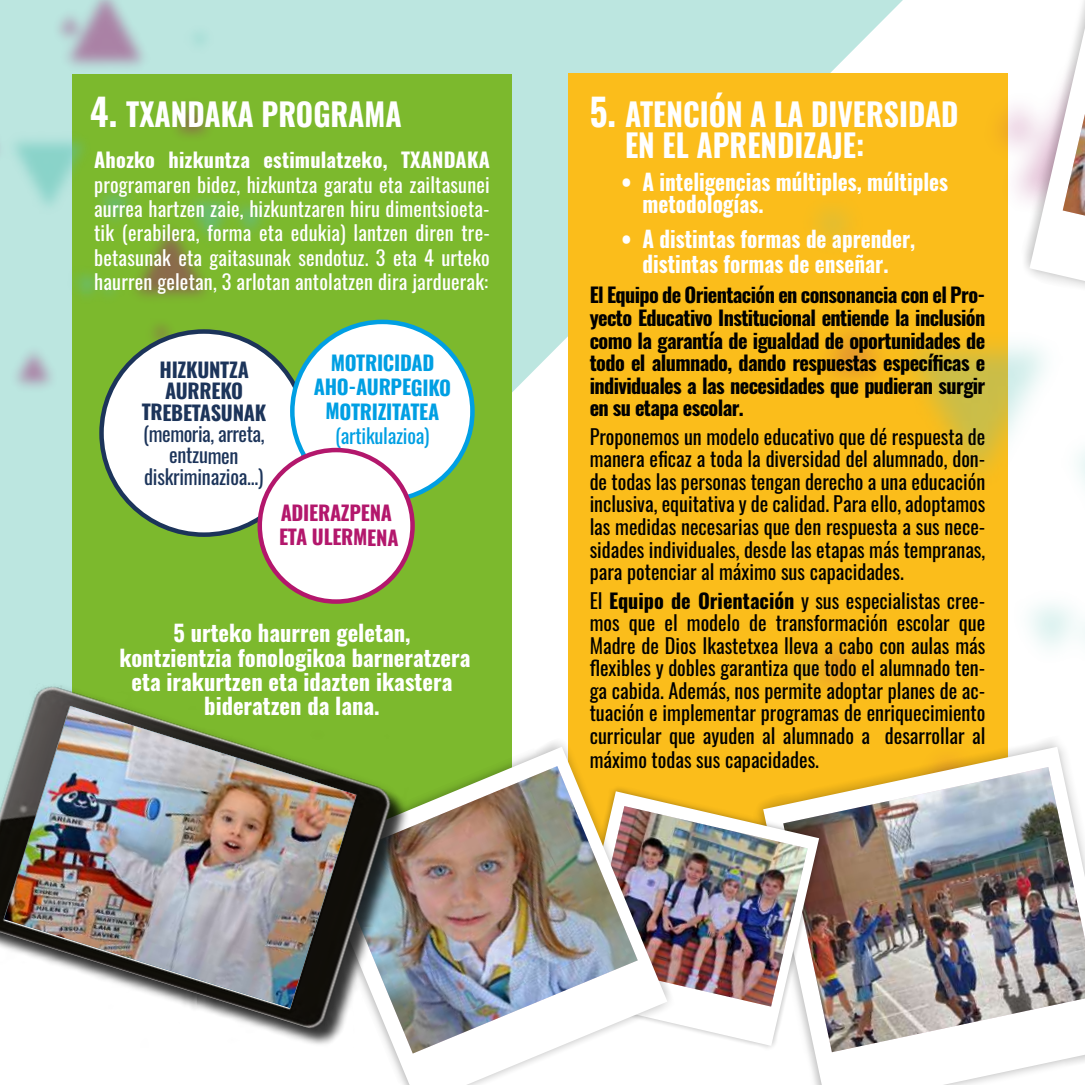
<style>
.page{position:relative;width:1085px;height:1085px;background:#fff}
.page>*{position:absolute;margin:0;border:0;box-sizing:border-box;transform-origin:0 0}
.t1{font:700 31.5px/31.5px "Oswald";color:#fff;scale:.94 1}
.t2{font:700 22.5px/24.3px "Oswald";color:#fff;text-align:center}
.t3{font:700 22.5px/22.5px "Oswald";color:#fff;scale:.94 1}
.t4{font:20.25px/22.7px "Oswald";color:#000;text-align:justify}
.t5{font:700 20.25px/22.5px "Oswald";letter-spacing:-.03em;color:#000;text-align:justify}
.t6{font:20.25px/24.3px "Oswald";letter-spacing:.01em;color:#fff;text-align:justify}
.t7{font:20.25px/21.4px "Oswald";letter-spacing:-.015em;color:#1c345a;text-align:center}
.t8{font:700 20.25px "Oswald";letter-spacing:.01em;color:#fff}
.t9{font:700 20.25px/24.3px "Oswald";letter-spacing:-.015em;color:#009fe3;text-align:center}
.t10{font:700 20.25px/21.4px "Oswald";letter-spacing:-.015em;color:#1c345a;text-align:center}
.t11{font:700 20.25px/24.3px "Oswald";letter-spacing:-.015em;color:#b3176c}
.t12{font:20.25px "Oswald";letter-spacing:-.015em;color:#009fe3}
.s1{font-size:37.35px}
.s2{font-weight:700}
</style>
<div class="page">
<div style="left:0;top:0;width:471px;height:677px;background:#bce6e0"></div>
<div style="left:72px;top:74px;width:439px;height:782px;background:#7cb92d"></div>
<img style="left:471px;top:0;width:613px;height:782px">
<img style="left:0;top:0;width:305px;height:447px">
<div style="left:101px;top:331px;width:205px;height:203px;background:#fff;border-radius:50%"></div>
<div style="left:292px;top:322px;width:180px;height:178px;background:#fff;border-radius:50%"></div>
<svg style="left:749px;top:733px;width:335px;height:49px;fill:#fbbd1b"></svg>
<svg style="left:763px;top:746px;width:321px;height:338px"></svg>
<img style="left:783px;top:767px;width:301px;height:285px">
<svg style="left:681px;top:782px;width:146px;height:271px"></svg>
<svg style="left:681px;top:791px;width:138px;height:254px"></svg>
<img style="left:681px;top:806px;width:126px;height:200px">
<img style="left:471px;top:733px;width:210px;height:295px">
<img style="left:390px;top:746px;width:277px;height:338px">
<img style="left:387px;top:766px;width:250px;height:287px">
<svg style="left:1014px;top:0;width:70px;height:361px"></svg>
<img style="left:1062px;top:114px;width:22px;height:101px">
<div style="left:0;top:689px;width:409px;height:358px;background:#000;opacity:.75"></div>
<div style="left:0;top:682px;width:403px;height:358px;background:#000;opacity:.3"></div>
<img style="left:0;top:677px;width:400px;height:355px">
<img style="left:4px;top:706px;width:352px;height:301px">
<div style="left:260px;top:450px;width:152px;height:151px;background:#fff;border-radius:50%"></div>
<div style="left:257px;top:447px;width:158px;height:156px;border:4px solid #b3176c;border-radius:50%"></div>
<h1 class="t1" style="left:90px;top:100px;width:333px"><span class="s1">4.</span> TXANDAKA PROGRAMA</h1>
<h1 class="t1" style="left:625px;top:100px;width:356px;text-indent:-35px"><span class="s1">5.</span> ATENCIÓN A LA DIVERSIDAD<br>EN EL APRENDIZAJE:</h1>
<p class="t8" style="left:94px;top:149px;width:397px">Ahozko hizkuntza estimulatzeko, TXANDAKA</p>
<p class="t6" style="left:94px;top:170px;width:397px">programaren bidez, hizkuntza garatu eta zailtasunei aurrea hartzen zaie, hizkuntzaren hiru dimentsioeta&shy;tik (erabilera, forma eta edukia) lantzen diren tre&shy;betasunak eta gaitasunak sendotuz. 3 eta 4 urteko haurren geletan, 3 arlotan antolatzen dira jarduerak:</p>
<p class="t3" style="left:642px;top:172px;width:326px;text-indent:-21px">• A inteligencias múltiples, múltiples metodologías.</p>
<p class="t3" style="left:621px;top:228px;width:314px;line-height:24.3px;text-align:center">• A distintas formas de aprender, distintas formas de enseñar.</p>
<p class="t5" style="left:589px;top:285px;width:397px">El Equipo de Orientación en consonancia con el Pro&shy;yecto Educativo Institucional entiende la inclusión como la garantía de igualdad de oportunidades de todo el alumnado, dando respuestas específicas e individuales a las necesidades que pudieran surgir en su etapa escolar.</p>
<p class="t4" style="left:589px;top:423px;width:397px">Proponemos un modelo educativo que dé respuesta de manera eficaz a toda la diversidad del alumnado, don&shy;de todas las personas tengan derecho a una educación inclusiva, equitativa y de calidad. Para ello, adoptamos las medidas necesarias que den respuesta a sus nece&shy;sidades individuales, desde las etapas más tempranas, para potenciar al máximo sus capacidades.</p>
<p class="t4" style="left:589px;top:587px;width:397px">El <span class="s2">Equipo de Orientación</span> y sus especialistas cree&shy;mos que el modelo de transformación escolar que Madre de Dios Ikastetxea lleva a cabo con aulas más flexibles y dobles garantiza que todo el alumnado ten&shy;ga cabida. Además, nos permite adoptar planes de ac&shy;tuación e implementar programas de enriquecimiento curricular que ayuden al alumnado a desarrollar al máximo todas sus capacidades.</p>
<p class="t9" style="left:314px;top:352px;width:139px">MOTRICIDAD<br>AHO-AURPEGIKO<br>MOTRIZITATEA</p>
<p class="t12" style="left:335px;top:417px;width:96px">(artikulazioa)</p>
<p class="t10" style="left:142px;top:360px;width:126px">HIZKUNTZA<br>AURREKO<br>TREBETASUNAK</p>
<p class="t7" style="left:143px;top:421px;width:123px">(memoria, arreta, entzumen diskriminazioa...)</p>
<p class="t11" style="left:279px;top:502px;width:121px">ADIERAZPENA<br>ETA ULERMENA</p>
<p class="t2" style="left:119px;top:622px;width:352px">5 urteko haurren geletan, kontzientzia fonologikoa barneratzera eta irakurtzen eta idazten ikastera bideratzen da lana.</p>
</div>
